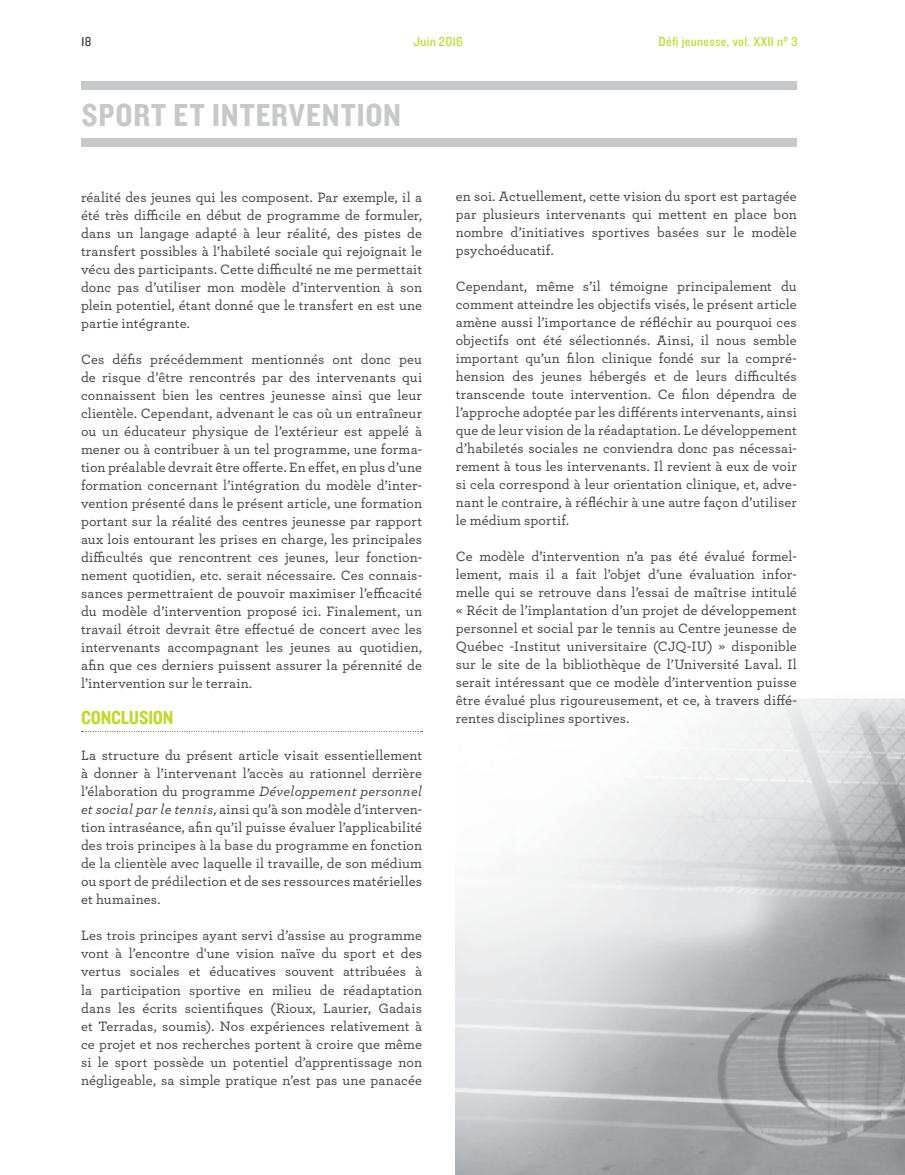
<style>
.page{position:relative;width:905px;height:1175px;background:#fff}
.page>*{position:absolute;margin:0;border:0;box-sizing:border-box;transform-origin:0 0}
.t1{font:33px "Knockout HTF50 Welterweight";letter-spacing:.035em;color:#c7c8ca}
.t2{font:19.5px "Knockout HTF50 Welterweight";letter-spacing:-.01em;color:#c1d82f}
.t3{font:500 14.25px/18px "Archer";letter-spacing:.01em;color:#414042;text-align:justify}
.t4{font:13.5px "Knockout HTF30 Junior Welterwt";letter-spacing:.02em;color:#c1d82f}
.t5{font:13.5px "Knockout HTF30 Junior Welterwt";color:#414042}
.s1{font-style:italic}
</style>
<div class="page">
<img style="left:455px;top:698px;width:449px;height:476px">
<svg style="left:81px;top:731px;width:342px;height:1px"></svg>
<div style="left:81px;top:81px;width:715px;height:8px;background:#c7c8ca"></div>
<div style="left:81px;top:139px;width:715px;height:8px;background:#c7c8ca"></div>
<p class="t5" style="left:81px;top:35px;width:12px">18</p>
<p class="t4" style="left:413px;top:35px;width:51px">Juin 2016</p>
<p class="t4" style="left:658px;top:35px;width:140px">Défi jeunesse, vol. XXII nº 3</p>
<h1 class="t1" style="left:82px;top:97px;width:52px">SPORT</h1>
<h1 class="t1" style="left:173px;top:97px;width:229px">ET INTERVENTION</h1>
<p class="t3" style="left:81px;top:188px;width:342px">réalité des jeunes qui les composent. Par exemple, il a été très difficile en début de programme de formuler, dans un langage adapté à leur réalité, des pistes de transfert possibles à l’habileté sociale qui rejoignait le vécu des participants. Cette difficulté ne me permettait donc pas d’utiliser mon modèle d’intervention à son plein potentiel, étant donné que le transfert en est une partie intégrante.</p>
<p class="t3" style="left:81px;top:350px;width:342px">Ces défis précédemment mentionnés ont donc peu de risque d’être rencontrés par des intervenants qui connaissent bien les centres jeunesse ainsi que leur clientèle. Cependant, advenant le cas où un entraîneur ou un éducateur physique de l’extérieur est appelé à mener ou à contribuer à un tel programme, une forma&shy;tion préalable devrait être offerte. En effet, en plus d’une formation concernant l’intégration du modèle d’inter&shy;vention présenté dans le présent article, une formation portant sur la réalité des centres jeunesse par rapport aux lois entourant les prises en charge, les principales difficultés que rencontrent ces jeunes, leur fonction&shy;nement quotidien, etc. serait nécessaire. Ces connais&shy;sances permettraient de pouvoir maximiser l’efficacité du modèle d’intervention proposé ici. Finalement, un travail étroit devrait être effectué de concert avec les intervenants accompagnant les jeunes au quotidien, afin que ces derniers puissent assurer la pérennité de l’intervention sur le terrain.</p>
<h2 class="t2" style="left:81px;top:707px;width:92px">CONCLUSION</h2>
<p class="t3" style="left:81px;top:746px;width:342px">La structure du présent article visait essentiellement à donner à l’intervenant l’accès au rationnel derrière l’élaboration du programme <span class="s1">Développement personnel et social par le tennis</span>, ainsi qu’à son modèle d’interven&shy;tion intraséance, afin qu’il puisse évaluer l’applicabilité des trois principes à la base du programme en fonction de la clientèle avec laquelle il travaille, de son médium ou sport de prédilection et de ses ressources matérielles et humaines.</p>
<p class="t3" style="left:81px;top:926px;width:342px">Les trois principes ayant servi d’assise au programme vont à l’encontre d'une vision naïve du sport et des vertus sociales et éducatives souvent attribuées à la participation sportive en milieu de réadaptation dans les écrits scientifiques (Rioux, Laurier, Gadais et Terradas, soumis). Nos expériences relativement à ce projet et nos recherches portent à croire que même si le sport possède un potentiel d’apprentissage non négligeable, sa simple pratique n’est pas une panacée</p>
<p class="t3" style="left:455px;top:187px;width:342px">en soi. Actuellement, cette vision du sport est partagée par plusieurs intervenants qui mettent en place bon nombre d’initiatives sportives basées sur le modèle psychoéducatif.</p>
<p class="t3" style="left:455px;top:277px;width:342px">Cependant, même s’il témoigne principalement du comment atteindre les objectifs visés, le présent article amène aussi l’importance de réfléchir au pourquoi ces objectifs ont été sélectionnés. Ainsi, il nous semble important qu’un filon clinique fondé sur la compré&shy;hension des jeunes hébergés et de leurs difficultés transcende toute intervention. Ce filon dépendra de l’approche adoptée par les différents intervenants, ainsi que de leur vision de la réadaptation. Le développement d’habiletés sociales ne conviendra donc pas nécessai&shy;rement à tous les intervenants. Il revient à eux de voir si cela correspond à leur orientation clinique, et, adve&shy;nant le contraire, à réfléchir à une autre façon d’utiliser le médium sportif.</p>
<p class="t3" style="left:456px;top:547px;width:342px">Ce modèle d’intervention n’a pas été évalué formel&shy;lement, mais il a fait l’objet d’une évaluation infor&shy;melle qui se retrouve dans l’essai de maîtrise intitulé « Récit de l’implantation d’un projet de développement personnel et social par le tennis au Centre jeunesse de Québec -Institut universitaire (CJQ-IU) » disponible sur le site de la bibliothèque de l’Université Laval. Il serait intéressant que ce modèle d’intervention puisse être évalué plus rigoureusement, et ce, à travers diffé&shy;rentes disciplines sportives.</p>
</div>
